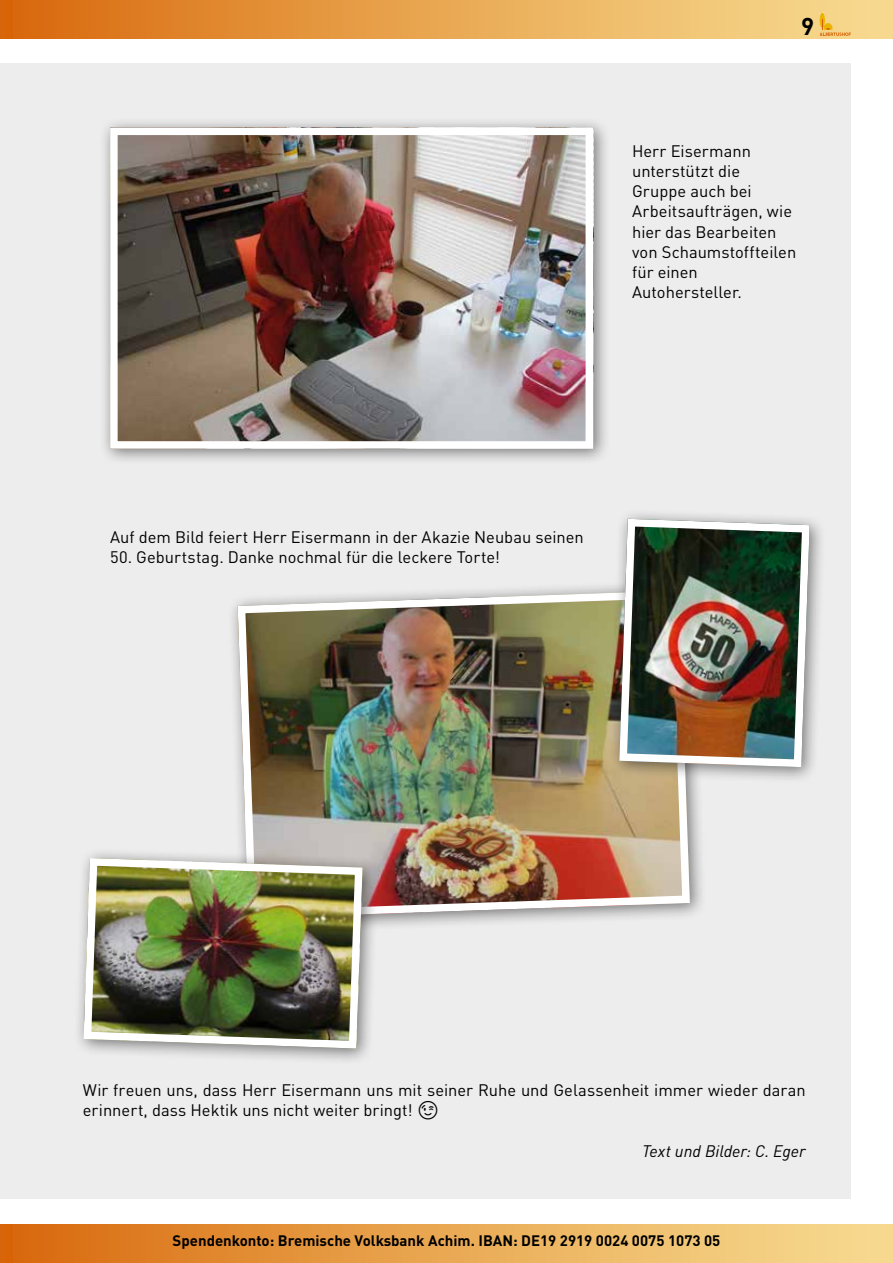
<style>
.page{position:relative;width:893px;height:1263px;background:#fff}
.page>*{position:absolute;margin:0;border:0;box-sizing:border-box;transform-origin:0 0}
.t1{font:700 24px "DIN Pro";color:#000}
.t2{font:16.5px/20.2px "DIN Pro";color:#000}
.t3{font:italic 16.5px "DIN Pro";color:#000}
.t4{font:700 15px "DIN Pro";color:#000}
</style>
<div class="page">
<div style="left:0;top:1225px;width:893px;height:38px;background:linear-gradient(to right,#d96b0e,#f8e196)"></div>
<div style="left:0;top:0;width:893px;height:38px;background:linear-gradient(to right,#d96b0e,#f8e196)"></div>
<svg style="left:820px;top:13px;width:31px;height:23px"></svg>
<div style="left:0;top:1225px;width:13px;height:38px;background:#d86407"></div>
<div style="left:0;top:0;width:13px;height:38px;background:#d86407"></div>
<div style="left:0;top:64px;width:850px;height:1135px;background:#ededed"></div>
<div style="left:99px;top:116px;width:511px;height:350px;background:#000;opacity:.5"></div>
<img style="left:119px;top:137px;width:465px;height:303px">
<div style="left:110px;top:128px;width:483px;height:321px;border:8px solid #fff"></div>
<div style="left:227px;top:580px;width:480px;height:355px;background:#000;opacity:.5"></div>
<img style="left:234px;top:587px;width:460px;height:335px">
<div style="left:609px;top:508px;width:218px;height:276px;background:#000;opacity:.5"></div>
<img style="left:615px;top:515px;width:198px;height:256px">
<div style="left:73px;top:847px;width:307px;height:218px;background:#000;opacity:.5"></div>
<img style="left:80px;top:854px;width:286px;height:198px">
<svg style="left:805px;top:14px;width:8px;height:7px"></svg>
<h1 class="t1" style="left:801px;top:6px;width:15px">9</h1>
<p class="t2" style="left:632px;top:139px;width:166px">Herr Eisermann unterstützt die<br>Gruppe auch bei<br>Arbeitsaufträgen, wie hier das Bearbeiten von Schaumstoffteilen für einen<br>Autohersteller.</p>
<p class="t2" style="left:110px;top:525px;width:475px">Auf dem Bild feiert Herr Eisermann in der Akazie Neubau seinen</p>
<p class="t2" style="left:110px;top:545px;width:391px">50. Geburtstag. Danke nochmal für die leckere Torte!</p>
<p class="t2" style="left:83px;top:1078px;width:724px">Wir freuen uns, dass Herr Eisermann uns mit seiner Ruhe und Gelassenheit immer wieder daran erinnert, dass Hektik uns nicht weiter bringt!</p>
<p class="t3" style="left:642px;top:1138px;width:165px">Text und Bilder: C. Eger</p>
<p class="t4" style="left:173px;top:1228px;width:549px">Spendenkonto: Bremische Volksbank Achim. IBAN: DE19 2919 0024 0075 1073 05</p>
</div>
